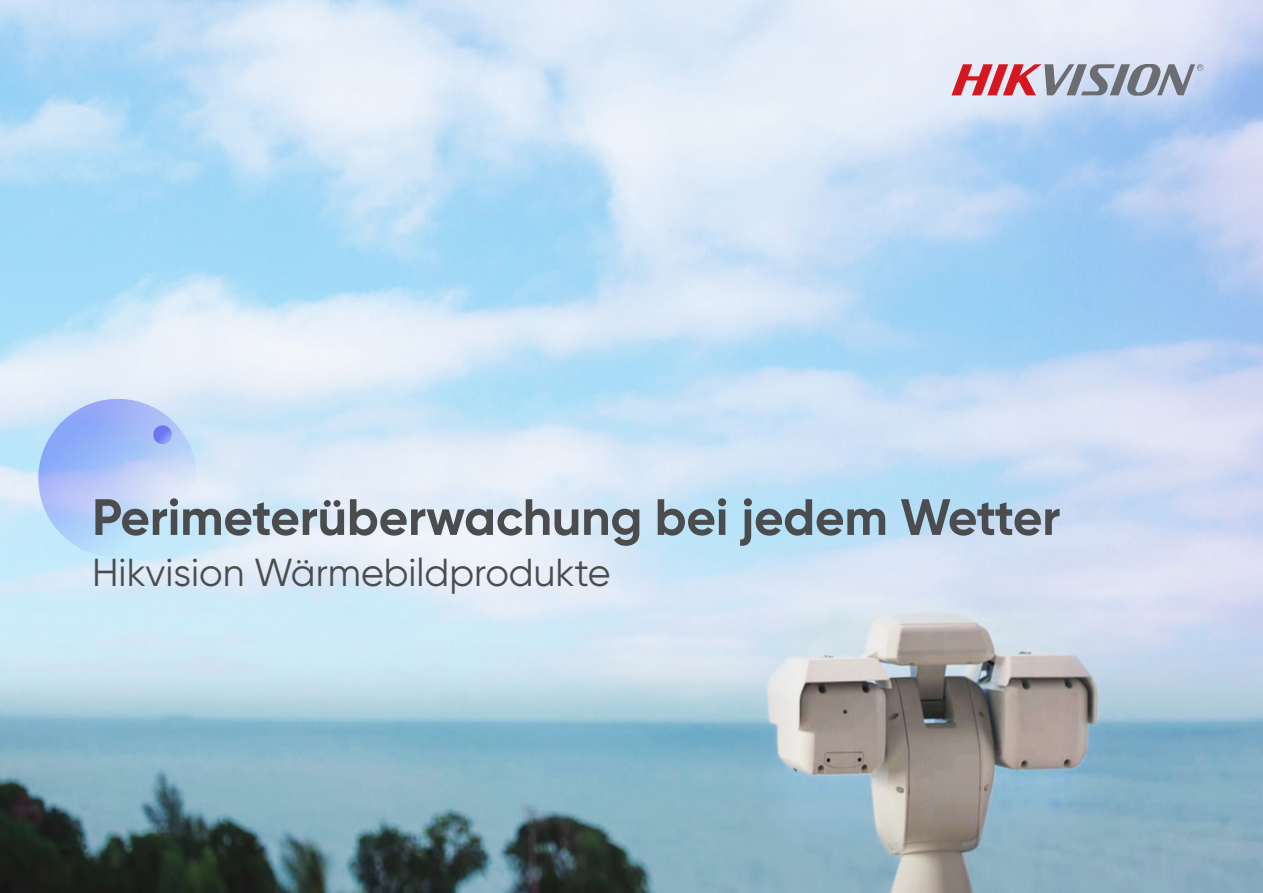
<style>
.page{position:relative;width:1263px;height:893px;background:#fff}
.page>*{position:absolute;margin:0;border:0;box-sizing:border-box;transform-origin:0 0}
.t1{font:700 51px "Gilroy";letter-spacing:-.005em;color:#4b4c4d}
.t2{font:39px "Gilroy";color:#4b4c4d}
.t3{font:5.25px "Arial";color:#6c6d70;scale:1.09 1}
</style>
<div class="page">
<img style="left:0;top:0;width:1263px;height:893px">
<svg style="left:951px;top:64px;width:252px;height:32px"></svg>
<svg style="left:29px;top:390px;width:177px;height:177px"></svg>
<p class="t3" style="left:1198px;top:64px;width:5px">R</p>
<p class="t1" style="left:92px;top:485px;width:970px">Perimeterüberwachung bei jedem Wetter</p>
<p class="t2" style="left:92px;top:548px;width:520px">Hikvision Wärmebildprodukte</p>
</div>
